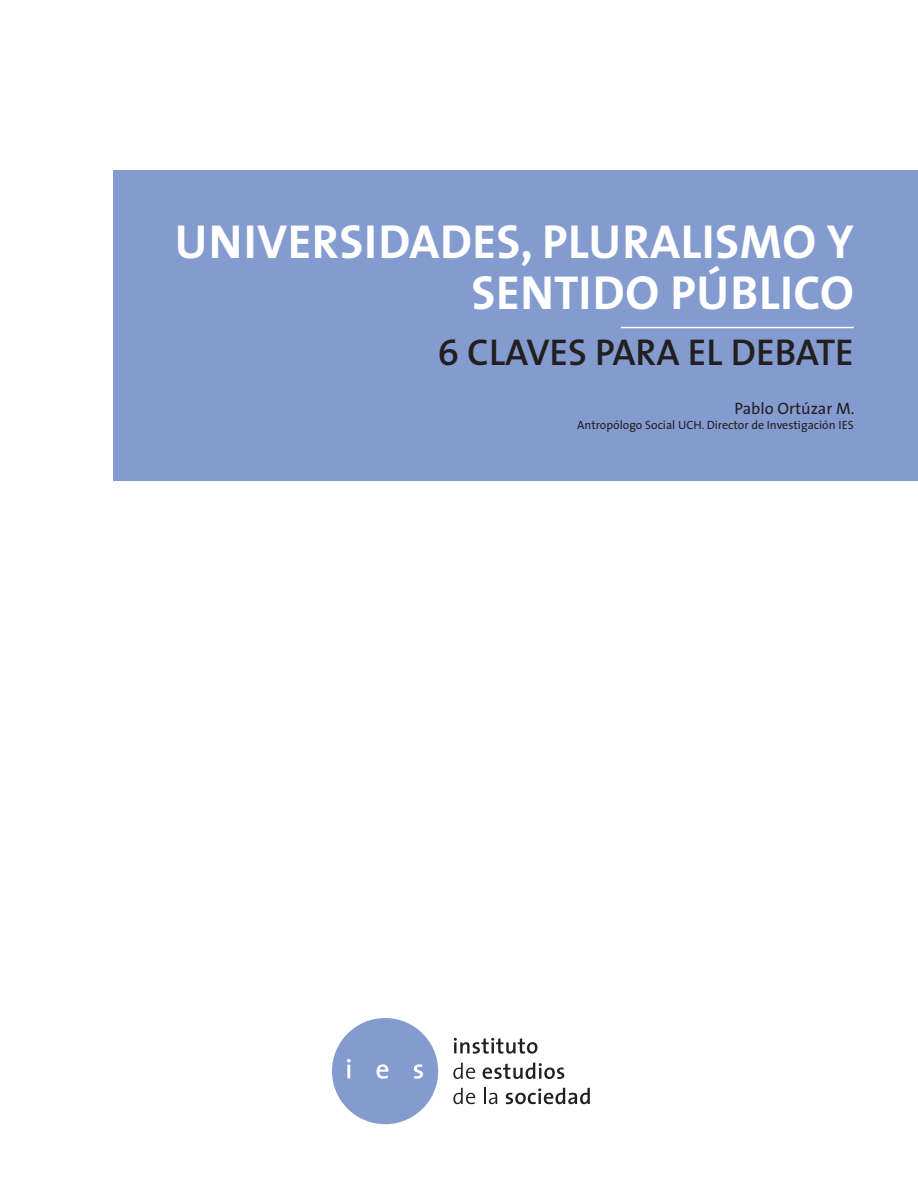
<style>
.page{position:relative;width:918px;height:1188px;background:#fff}
.page>*{position:absolute;margin:0;border:0;box-sizing:border-box;transform-origin:0 0}
.t1{font:700 48px/51px "The Sans";letter-spacing:.01em;color:#fff;text-align:right}
.t2{font:37.5px "The Sans Semi Bold Caps";color:#231f20}
.Texto{font:16.5px "The Sans";color:#231f20}
.pie_de_pagina{font:12px "The Sans";color:#231f20}
</style>
<div class="page">
<div style="left:113px;top:170px;width:805px;height:310px;background:#839bcf"></div>
<hr style="left:621px;top:327px;width:233px;height:1px;background:#fff">
<div style="left:332px;top:1018px;width:106px;height:106px;background:#839bcf;border-radius:50%"></div>
<svg style="left:347px;top:1059px;width:4px;height:19px"></svg>
<svg style="left:376px;top:1064px;width:12px;height:15px"></svg>
<svg style="left:414px;top:1064px;width:9px;height:15px"></svg>
<svg style="left:453px;top:1088px;width:22px;height:16px"></svg>
<svg style="left:484px;top:1088px;width:13px;height:16px"></svg>
<svg style="left:506px;top:1088px;width:84px;height:16px"></svg>
<svg style="left:453px;top:1063px;width:22px;height:16px"></svg>
<svg style="left:483px;top:1063px;width:81px;height:16px"></svg>
<svg style="left:454px;top:1038px;width:83px;height:16px"></svg>
<p class="t1" style="left:175px;top:215px;width:680px">UNIVERSIDADES, PLURALISMO Y<br>SENTIDO PÚBLICO</p>
<p class="t2" style="left:437px;top:321px;width:418px">6 CLAVES PARA EL DEBATE</p>
<p class="Texto" style="left:735px;top:395px;width:121px">Pablo Ortúzar M.</p>
<p class="pie_de_pagina" style="left:577px;top:415px;width:278px">Antropólogo Social UCH. Director de Investigación IES</p>
</div>
